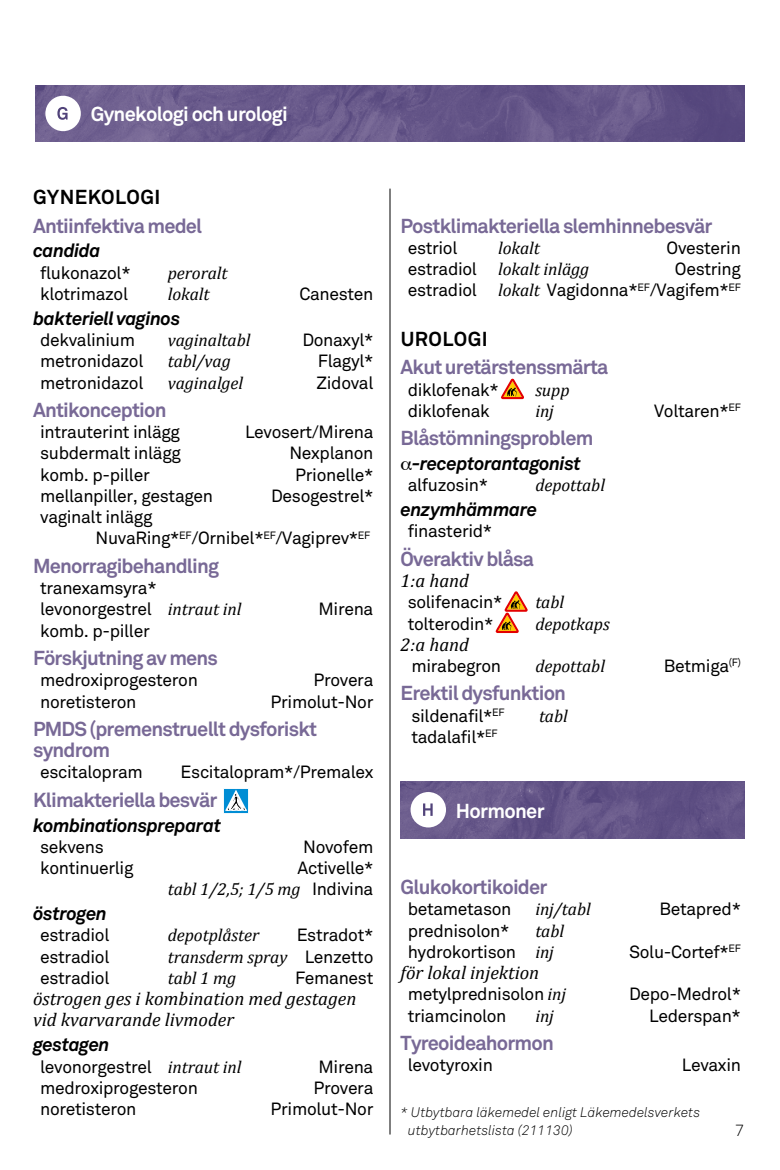
<style>
.page{position:relative;width:780px;height:1170px;background:#fff}
.page>*{position:absolute;margin:0;border:0;box-sizing:border-box;transform-origin:0 0}
.t1{font:700 20px/21.2px "Akkurat Std";letter-spacing:-.04em;color:#786996}
.t2{font:700 20px "Akkurat Std";letter-spacing:-.035em;color:#fff}
.t3{font:700 20px "Akkurat Std";letter-spacing:.02em;color:#000}
.t4{font:italic 700 18.75px "Akkurat Std";letter-spacing:-.025em;color:#000}
.t5{font:italic 18.75px/21.2px "Cambria";color:#000}
.t6{font:17.5px/21.2px "Akkurat Std";letter-spacing:-.02em;color:#000}
.t7{font:italic 17.5px "Cambria";letter-spacing:-.005em;color:#000}
.t8{font:300 16.25px "Akkurat Std";color:#000}
.t9{font:italic 300 13.75px/17.5px "Akkurat Std";color:#000}
.s1{font-family:"Cambria";font-style:italic}
.s2{font-family:"Akkurat Std";font-style:normal}
</style>
<div class="page">
<img style="left:400px;top:781px;width:344px;height:57px">
<img style="left:35px;top:85px;width:709px;height:57px">
<svg style="left:223px;top:788px;width:25px;height:25px"></svg>
<div style="left:223px;top:788px;width:25px;height:25px;border:1px solid #fff"></div>
<svg style="left:225px;top:789px;width:22px;height:21px"></svg>
<hr style="left:389px;top:189px;width:1px;height:945px;background:#000">
<div style="left:410px;top:792px;width:36px;height:35px;background:#fff;border-radius:50%"></div>
<svg style="left:423px;top:803px;width:9px;height:12px"></svg>
<div style="left:45px;top:96px;width:36px;height:35px;background:#fff;border-radius:50%"></div>
<svg style="left:57px;top:107px;width:11px;height:13px"></svg>
<svg style="left:501px;top:378px;width:23px;height:21px"></svg>
<svg style="left:495px;top:591px;width:32px;height:42px"></svg>
<p class="t2" style="left:91px;top:102px;width:199px">Gynekologi och urologi</p>
<p class="t3" style="left:33px;top:185px;width:129px">GYNEKOLOGI</p>
<p class="t1" style="left:33px;top:215px;width:171px">Antiinfektiva medel</p>
<p class="t4" style="left:33px;top:239px;width:69px">candida</p>
<p class="t6" style="left:40px;top:262px;width:92px">flukonazol*</p>
<p class="t7" style="left:168px;top:260px;width:61px">peroralt</p>
<p class="t6" style="left:40px;top:283px;width:89px">klotrimazol</p>
<p class="t7" style="left:168px;top:281px;width:43px">lokalt</p>
<p class="t6" style="left:299px;top:283px;width:76px">Canesten</p>
<p class="t4" style="left:33px;top:307px;width:149px">bakteriell vaginos</p>
<p class="t6" style="left:40px;top:329px;width:96px">dekvalinium</p>
<p class="t7" style="left:168px;top:328px;width:84px">vaginaltabl</p>
<p class="t6" style="left:302px;top:329px;width:73px">Donaxyl*</p>
<p class="t6" style="left:40px;top:350px;width:105px">metronidazol</p>
<p class="t7" style="left:168px;top:349px;width:64px">tabl/vag</p>
<p class="t6" style="left:318px;top:350px;width:57px">Flagyl*</p>
<p class="t6" style="left:40px;top:372px;width:105px">metronidazol</p>
<p class="t7" style="left:168px;top:370px;width:77px">vaginalgel</p>
<p class="t6" style="left:316px;top:372px;width:58px">Zidoval</p>
<p class="t1" style="left:33px;top:399px;width:135px">Antikonception</p>
<p class="t6" style="left:40px;top:421px;width:141px">intrauterint inlägg</p>
<p class="t6" style="left:245px;top:421px;width:130px">Levosert/Mirena</p>
<p class="t6" style="left:40px;top:443px;width:142px">subdermalt inlägg</p>
<p class="t6" style="left:289px;top:443px;width:85px">Nexplanon</p>
<p class="t6" style="left:40px;top:464px;width:111px">komb. p-piller</p>
<p class="t6" style="left:295px;top:464px;width:80px">Prionelle*</p>
<p class="t6" style="left:40px;top:485px;width:174px">mellanpiller, gestagen</p>
<p class="t6" style="left:271px;top:485px;width:104px">Desogestrel*</p>
<p class="t6" style="left:96px;top:506px;width:276px;text-indent:-55px">vaginalt inlägg<br>NuvaRing*<sup>EF</sup>/Ornibel*<sup>EF</sup>/Vagiprev*<sup>EF</sup></p>
<p class="t1" style="left:33px;top:555px;width:187px">Menorragibehandling</p>
<p class="t6" style="left:40px;top:577px;width:203px">tranexamsyra* levonorgestrel <span class="s1">intraut inl</span></p>
<p class="t1" style="left:400px;top:215px;width:313px">Postklimakteriella slemhinnebesvär</p>
<p class="t6" style="left:407px;top:237px;width:51px">estriol</p>
<p class="t7" style="left:498px;top:235px;width:43px">lokalt</p>
<p class="t6" style="left:666px;top:237px;width:76px">Ovesterin</p>
<p class="t7" style="left:407px;top:257px;width:183px"><span class="s2">estradiol</span> lokalt inlägg</p>
<p class="t6" style="left:407px;top:258px;width:335px;text-align:right">Oestring<br>estradiol <span class="s1">lokalt</span> Vagidonna*<sup>EF</sup>/Vagifem*<sup>EF</sup></p>
<p class="t3" style="left:400px;top:326px;width:89px">UROLOGI</p>
<p class="t1" style="left:400px;top:356px;width:209px">Akut uretärstenssmärta</p>
<p class="t6" style="left:407px;top:379px;width:93px">diklofenak*</p>
<p class="t7" style="left:535px;top:377px;width:36px">supp</p>
<p class="t6" style="left:407px;top:400px;width:84px">diklofenak</p>
<p class="t7" style="left:535px;top:398px;width:20px">inj</p>
<p class="t6" style="left:654px;top:400px;width:88px">Voltaren*<sup>EF</sup></p>
<p class="t1" style="left:400px;top:427px;width:194px">Blåstömningsproblem</p>
<p class="t4" style="left:411px;top:452px;width:171px">-receptorantagonist</p>
<p class="t6" style="left:407px;top:474px;width:82px">alfuzosin*</p>
<p class="t7" style="left:535px;top:473px;width:71px">depottabl</p>
<p class="t4" style="left:400px;top:498px;width:138px">enzymhämmare</p>
<p class="t6" style="left:407px;top:520px;width:86px">finasterid*</p>
<p class="t1" style="left:400px;top:548px;width:135px">Överaktiv blåsa</p>
<p class="t5" style="left:400px;top:569px;width:70px">1:a hand</p>
<p class="t6" style="left:407px;top:591px;width:96px">solifenacin*</p>
<p class="t7" style="left:535px;top:590px;width:30px">tabl</p>
<p class="t6" style="left:407px;top:613px;width:87px">tolterodin*</p>
<p class="t7" style="left:535px;top:611px;width:76px">depotkaps</p>
<p class="t5" style="left:400px;top:633px;width:70px">2:a hand</p>
<p class="t6" style="left:411px;top:655px;width:91px">mirabegron</p>
<p class="t7" style="left:535px;top:653px;width:71px">depottabl</p>
<p class="t6" style="left:663px;top:655px;width:79px">Betmiga<sup>(F)</sup></p>
<p class="t1" style="left:400px;top:682px;width:167px">Erektil dysfunktion</p>
<p class="t6" style="left:411px;top:705px;width:95px">sildenafil*<sup>EF</sup></p>
<p class="t7" style="left:539px;top:703px;width:30px">tabl</p>
<p class="t6" style="left:411px;top:726px;width:88px">tadalafil*<sup>EF</sup></p>
<p class="t6" style="left:318px;top:598px;width:56px">Mirena</p>
<p class="t6" style="left:40px;top:620px;width:111px">komb. p-piller</p>
<p class="t1" style="left:33px;top:647px;width:186px">Förskjutning av mens</p>
<p class="t6" style="left:40px;top:669px;width:159px">medroxiprogesteron</p>
<p class="t6" style="left:313px;top:669px;width:62px">Provera</p>
<p class="t6" style="left:40px;top:690px;width:98px">noretisteron</p>
<p class="t6" style="left:270px;top:690px;width:104px">Primolut-Nor</p>
<p class="t1" style="left:33px;top:718px;width:285px">PMDS (premenstruellt dysforiskt syndrom</p>
<p class="t6" style="left:40px;top:761px;width:104px">escitalopram</p>
<p class="t6" style="left:181px;top:761px;width:194px">Escitalopram*/Premalex</p>
<p class="t1" style="left:33px;top:788px;width:186px">Klimakteriella besvär</p>
<p class="t4" style="left:33px;top:813px;width:190px">kombinationspreparat</p>
<p class="t6" style="left:40px;top:836px;width:65px">sekvens</p>
<p class="t6" style="left:303px;top:836px;width:72px">Novofem</p>
<p class="t6" style="left:40px;top:857px;width:95px">kontinuerlig</p>
<p class="t6" style="left:297px;top:857px;width:77px">Activelle*</p>
<p class="t7" style="left:168px;top:876px;width:207px">tabl 1/2,5; 1/5 mg <span class="s2">Indivina</span></p>
<p class="t4" style="left:33px;top:902px;width:75px">östrogen</p>
<p class="t6" style="left:40px;top:924px;width:71px">estradiol</p>
<p class="t7" style="left:168px;top:923px;width:93px">depotplåster</p>
<p class="t6" style="left:296px;top:924px;width:78px">Estradot*</p>
<p class="t6" style="left:40px;top:945px;width:71px">estradiol</p>
<p class="t7" style="left:168px;top:944px;width:207px">transderm spray <span class="s2">Lenzetto</span></p>
<p class="t6" style="left:40px;top:967px;width:71px">estradiol</p>
<p class="t7" style="left:168px;top:965px;width:70px">tabl 1 mg</p>
<p class="t6" style="left:295px;top:967px;width:80px">Femanest</p>
<p class="t5" style="left:33px;top:987px;width:325px">östrogen ges i kombination med gestagen vid kvarvarande livmoder</p>
<p class="t4" style="left:33px;top:1033px;width:78px">gestagen</p>
<p class="t6" style="left:40px;top:1055px;width:203px">levonorgestrel <span class="s1">intraut inl</span></p>
<p class="t6" style="left:318px;top:1055px;width:56px">Mirena</p>
<p class="t6" style="left:40px;top:1077px;width:159px">medroxiprogesteron</p>
<p class="t6" style="left:313px;top:1077px;width:62px">Provera</p>
<p class="t6" style="left:40px;top:1098px;width:98px">noretisteron</p>
<p class="t6" style="left:270px;top:1098px;width:104px">Primolut-Nor</p>
<p class="t9" style="left:408px;top:1103px;width:294px;text-indent:-7px">* Utbytbara läkemedel enligt Läkemedelsverkets utbytbarhetslista (211130)</p>
<p class="t2" style="left:456px;top:798px;width:90px">Hormoner</p>
<p class="t1" style="left:400px;top:876px;width:148px">Glukokortikoider</p>
<p class="t6" style="left:407px;top:898px;width:105px">betametason</p>
<p class="t7" style="left:535px;top:896px;width:57px">inj/tabl</p>
<p class="t6" style="left:659px;top:898px;width:83px">Betapred*</p>
<p class="t6" style="left:407px;top:919px;width:103px">prednisolon*</p>
<p class="t7" style="left:535px;top:918px;width:30px">tabl</p>
<p class="t6" style="left:407px;top:941px;width:148px">hydrokortison <span class="s1">inj</span></p>
<p class="t6" style="left:629px;top:941px;width:113px">Solu-Cortef*<sup>EF</sup></p>
<p class="t5" style="left:400px;top:961px;width:140px">för lokal injektion</p>
<p class="t6" style="left:407px;top:983px;width:160px">metylprednisolon <span class="s1">inj</span></p>
<p class="t6" style="left:629px;top:983px;width:113px">Depo-Medrol*</p>
<p class="t6" style="left:407px;top:1004px;width:100px">triamcinolon</p>
<p class="t7" style="left:535px;top:1003px;width:20px">inj</p>
<p class="t6" style="left:649px;top:1004px;width:93px">Lederspan*</p>
<p class="t1" style="left:400px;top:1032px;width:155px">Tyreoideahormon</p>
<p class="t6" style="left:407px;top:1054px;width:87px">levotyroxin</p>
<p class="t6" style="left:681px;top:1054px;width:61px">Levaxin</p>
<p class="t8" style="left:735px;top:1120px;width:11px">7</p>
</div>
